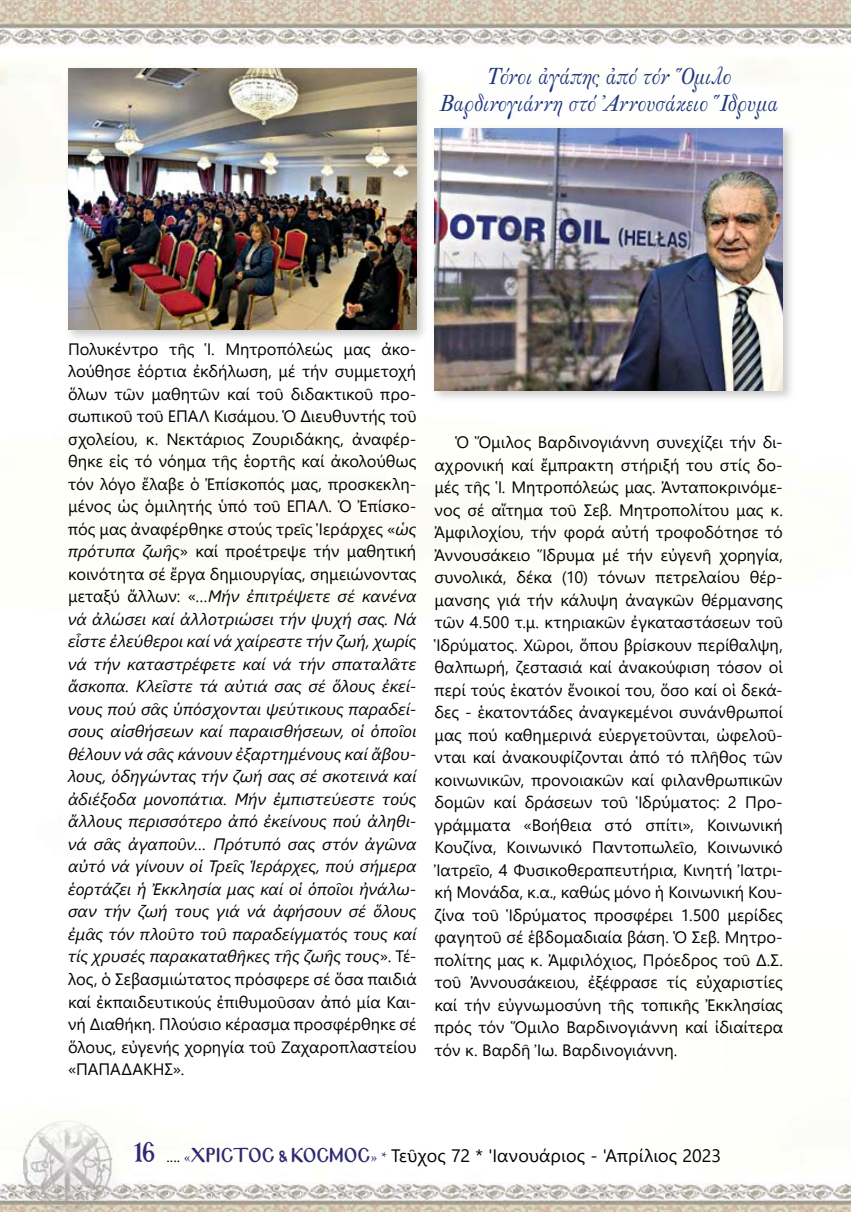
<style>
.page{position:relative;width:851px;height:1212px;background:#fff}
.page>*{position:absolute;margin:0;border:0;box-sizing:border-box;transform-origin:0 0}
.t1{font:24.75px/27px "GFS Solomos";letter-spacing:.005em;color:#20367d;text-align:center;scale:.91 1}
.t2{font:18px "Segoe UI";color:#000}
.t3{font:italic 16.5px/22.5px "Segoe UI";letter-spacing:.005em;color:#000;text-align:justify}
.t4{font:16.5px/22.5px "Segoe UI";color:#000;text-align:justify}
.s1{font-style:normal}
.s2{font-family:"Ag Symeon UC";font-size:30px;color:#2e2973}
.s3{font-family:"Minion Pro";font-size:15px}
.s4{font-family:"Minion Pro";font-size:15px;color:#2e2973}
.s5{font-family:"Mg Byzantine UC Pol Normal";font-size:17.55px;color:#2e2973}
</style>
<div class="page">
<img style="left:0;top:0;width:850px;height:543px">
<img style="left:0;top:1120px;width:850px;height:92px">
<div style="left:64px;top:64px;width:364px;height:279px;background:#000;opacity:.21"></div>
<img style="left:68px;top:68px;width:348px;height:262px">
<div style="left:430px;top:124px;width:365px;height:279px;background:#000;opacity:.21"></div>
<img style="left:434px;top:129px;width:348px;height:261px">
<h1 class="t1" style="left:439px;top:64px;width:374px">Τόνοι ἀγάπης ἀπό τόν Ὅμιλο<br>Βαρδινογιάννη στό Ἀννουσάκειο Ἵδρυμα</h1>
<p class="t3" style="left:68px;top:335px;width:350px"><span class="s1">Πολυκέντρο τῆς Ἱ. Μητροπόλεώς μας ἀκο&shy;λούθησε ἑόρτια ἐκδήλωση, μέ τήν συμμετοχή ὅλων τῶν μαθητῶν καί τοῦ διδακτικοῦ προ&shy;σωπικοῦ τοῦ ΕΠΑΛ Κισάμου. Ὁ Διευθυντής τοῦ σχολείου, κ. Νεκτάριος Ζουριδάκης, ἀναφέρ&shy;θηκε εἰς τό νόημα τῆς ἑορτῆς καί ἀκολούθως τόν λόγο ἔλαβε ὁ Ἐπίσκοπός μας, προσκεκλη&shy;μένος ὡς ὁμιλητής ὑπό τοῦ ΕΠΑΛ. Ὁ Ἐπίσκο&shy;πός μας ἀναφέρθηκε στούς τρεῖς Ἱεράρχες «</span>ὡς πρότυπα ζωῆς<span class="s1">» καί προέτρεψε τήν μαθητική κοινότητα σέ ἔργα δημιουργίας, σημειώνοντας μεταξύ ἄλλων: «</span>…Μήν ἐπιτρέψετε σέ κανένα νά ἀλώσει καί ἀλλοτριώσει τήν ψυχή σας. Νά εἶστε ἐλεύθεροι καί νά χαίρεστε τήν ζωή, χωρίς νά τήν καταστρέφετε καί νά τήν σπαταλᾶτε ἄσκοπα. Κλεῖστε τά αὐτιά σας σέ ὅλους ἐκεί&shy;νους πού σᾶς ὑπόσχονται ψεύτικους παραδεί&shy;σους αἰσθήσεων καί παραισθήσεων, οἱ ὁποῖοι θέλουν νά σᾶς κάνουν ἐξαρτημένους καί ἄβου&shy;λους, ὁδηγώντας τήν ζωή σας σέ σκοτεινά καί ἀδιέξοδα μονοπάτια. Μήν ἐμπιστεύεστε τούς ἄλλους περισσότερο ἀπό ἐκείνους πού ἀληθι&shy;νά σᾶς ἀγαποῦν… Πρότυπό σας στόν ἀγῶνα αὐτό νά γίνουν οἱ Τρεῖς Ἱεράρχες, πού σήμερα ἑορτάζει ἡ Ἐκκλησία μας καί οἱ ὁποῖοι ἠνάλω&shy;σαν τήν ζωή τους γιά νά ἀφήσουν σέ ὅλους ἐμᾶς τόν πλοῦτο τοῦ παραδείγματός τους καί τίς χρυσές παρακαταθῆκες τῆς ζωῆς τους<span class="s1">». Τέ&shy;λος, ὁ Σεβασμιώτατος πρόσφερε σέ ὅσα παιδιά καί ἐκπαιδευτικούς ἐπιθυμοῦσαν ἀπό μία Και&shy;νή Διαθήκη. Πλούσιο κέρασμα προσφέρθηκε σέ ὅλους, εὐγενής χορηγία τοῦ Ζαχαροπλαστείου «ΠΑΠΑΔΑΚΗΣ».</span></p>
<p class="t4" style="left:434px;top:430px;width:350px;text-indent:21px">Ὁ Ὅμιλος Βαρδινογιάννη συνεχίζει τήν δι&shy;αχρονική καί ἔμπρακτη στήριξή του στίς δο&shy;μές τῆς Ἱ. Μητροπόλεώς μας. Ἀνταποκρινόμε&shy;νος σέ αἴτημα τοῦ Σεβ. Μητροπολίτου μας κ.<br>Ἀμφιλοχίου, τήν φορά αὐτή τροφοδότησε τό Ἀννουσάκειο Ἵδρυμα μέ τήν εὐγενῆ χορηγία, συνολικά, δέκα (10) τόνων πετρελαίου θέρ&shy;μανσης γιά τήν κάλυψη ἀναγκῶν θέρμανσης τῶν 4.500 τ.μ. κτηριακῶν ἐγκαταστάσεων τοῦ Ἱδρύματος. Χῶροι, ὅπου βρίσκουν περίθαλψη, θαλπωρή, ζεστασιά καί ἀνακούφιση τόσον οἱ περί τούς ἑκατόν ἔνοικοί του, ὅσο καί οἱ δεκά&shy;δες - ἑκατοντάδες ἀναγκεμένοι συνάνθρωποί μας πού καθημερινά εὐεργετοῦνται, ὠφελοῦ&shy;νται καί ἀνακουφίζονται ἀπό τό πλῆθος τῶν κοινωνικῶν, προνοιακῶν καί φιλανθρωπικῶν δομῶν καί δράσεων τοῦ Ἱδρύματος: 2 Προ&shy;γράμματα «Βοήθεια στό σπίτι», Κοινωνική Κουζίνα, Κοινωνικό Παντοπωλεῖο, Κοινωνικό Ἰατρεῖο, 4 Φυσικοθεραπευτήρια, Κινητή Ἰατρι&shy;κή Μονάδα, κ.α., καθώς μόνο ἡ Κοινωνική Κου&shy;ζίνα τοῦ Ἱδρύματος προσφέρει 1.500 μερίδες φαγητοῦ σέ ἑβδομαδιαία βάση. Ὁ Σεβ. Μητρο&shy;πολίτης μας κ. Ἀμφιλόχιος, Πρόεδρος τοῦ Δ.Σ. τοῦ Ἀννουσάκειου, ἐξέφρασε τίς εὐχαριστίες καί τήν εὐγνωμοσύνη τῆς τοπικῆς Ἐκκλησίας πρός τόν Ὅμιλο Βαρδινογιάννη καί ἰδιαίτερα τόν κ. Βαρδῆ Ἰω. Βαρδινογιάννη.</p>
<p class="t2" style="left:134px;top:1139px;width:589px"><span class="s2">16</span> <span class="s3">....</span> <span class="s4">«</span><span class="s5">ΧΡΙΣΤΟΣ &amp; ΚΟΣΜΟΣ</span><span class="s4">» *</span> Τεῦχος 72 * 'Ιανουάριος - 'Απρίλιος 2023</p>
</div>
